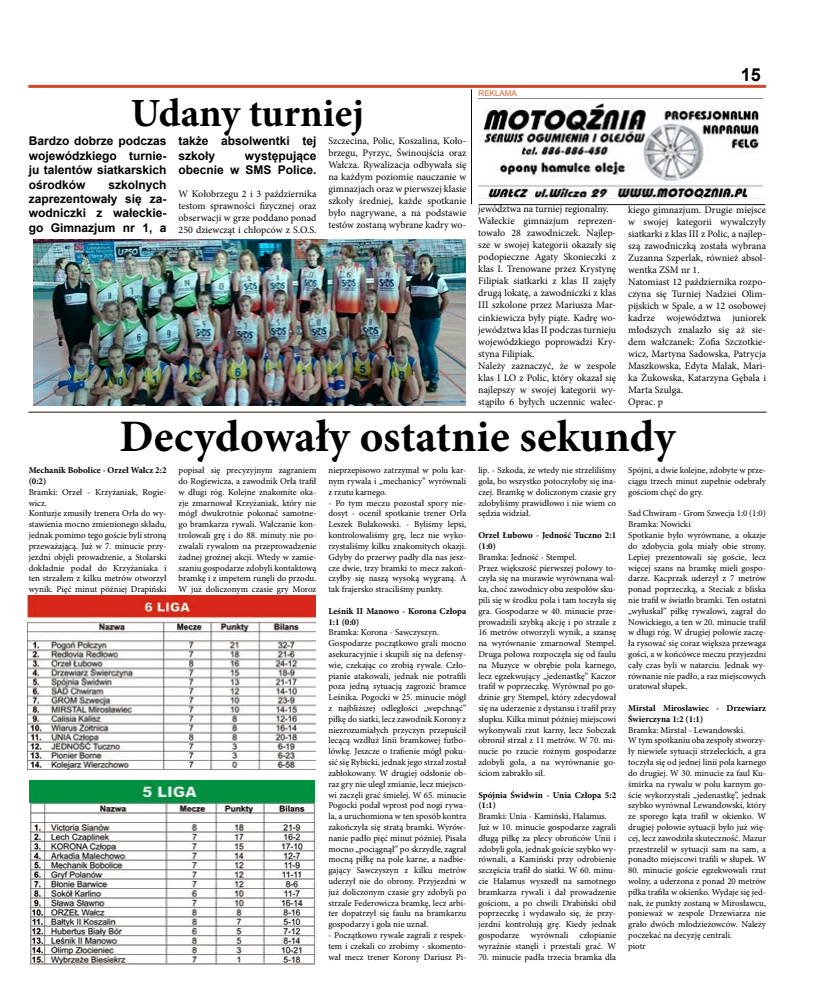
<style>
.page{position:relative;width:820px;height:993px;background:#fff}
.page>*{position:absolute;margin:0;border:0;box-sizing:border-box;transform-origin:0 0}
.t1{font:700 45px "Minion Pro";color:#000}
.t2{font:700 40px "Minion Pro";color:#000}
.t3{font:700 18px "Arial";color:#000}
.t4{font:700 12px/14.4px "Arial";color:#000;text-align:justify}
.t5{font:10px/12px "Minion Pro";color:#000;text-align:justify}
.t6{font:9px/10.8px "Minion Pro";color:#000}
.t7{font:700 9px/10.8px "Minion Pro";color:#000}
.t8{font:8px "Arial";color:#d36130}
</style>
<div class="page">
<hr style="left:28px;top:85px;width:737px;height:3px;background:#d0472f">
<img style="left:478px;top:99px;width:284px;height:100px">
<hr style="left:478px;top:204px;width:286px;height:1px;background:#1f0c03">
<hr style="left:28px;top:411px;width:738px;height:1px;background:#1f0c03">
<hr style="left:471px;top:89px;width:1px;height:115px;background:#1a0300">
<img style="left:29px;top:780px;width:287px;height:184px">
<img style="left:28px;top:595px;width:287px;height:174px">
<img style="left:33px;top:239px;width:432px;height:166px">
<h2 class="t2" style="left:131px;top:84px;width:234px">Udany turniej</h2>
<h3 class="t4" style="left:29px;top:134px;width:139px">Bardzo dobrze podczas wojewódzkiego turnie&shy;ju talentów siatkarskich ośrodków</h3>
<h3 class="t4" style="left:178px;top:134px;width:139px">także absolwentki tej szkoły</h3>
<p class="t5" style="left:328px;top:135px;width:139px">Szczecina, Polic, Koszalina, Koło&shy;brzegu, Pyrzyc, Świnoujścia oraz Wałcza. Rywalizacja odbywała się na każdym poziomie nauczanie w gimnazjach oraz w pierwszej klasie szkoły średniej, każde spotkanie było nagrywane, a na podstawie testów zostaną wybrane kadry wo-</p>
<h3 class="t4" style="left:178px;top:149px;width:139px;text-align:right">występujące<br>obecnie w SMS Police.</h3>
<p class="t5" style="left:178px;top:188px;width:139px">W Kołobrzegu 2 i 3 października testom sprawności fizycznej oraz obserwacji w grze poddano ponad 250 dziewcząt i chłopców z S.O.S.</p>
<h3 class="t4" style="left:29px;top:177px;width:139px;text-indent:80px">szkolnych zaprezentowały się za&shy;wodniczki z wałeckie&shy;go Gimnazjum nr 1, a</h3>
<p class="t8" style="left:478px;top:88px;width:40px">REKLAMA</p>
<h3 class="t3" style="left:740px;top:63px;width:22px">15</h3>
<p class="t5" style="left:478px;top:203px;width:139px;text-align:left">jewództwa na turniej regionalny.<br>Wałeckie gimnazjum reprezen&shy;towało 28 zawodniczek. Najlep&shy;sze w swojej kategorii okazały się podopieczne Agaty Skonieczki z klas I. Trenowane przez Krystynę<br>Filipiak siatkarki z klas II zajęły drugą lokatę, a zawodniczki z klas<br>III szkolone przez Mariusza Mar&shy;cinkiewicza były piąte. Kadrę wo&shy;jewództwa klas II podczas turnieju wojewódzkiego poprowadzi Kry&shy;styna Filipiak.<br>Należy zaznaczyć, że w zespole klas I LO z Polic, który okazał się najlepszy w swojej kategorii wy&shy;stąpiło 6 byłych uczennic wałec-</p>
<p class="t5" style="left:628px;top:204px;width:139px;text-align:left">kiego gimnazjum. Drugie miejsce w swojej kategorii wywalczyły siatkarki z klas III z Polic, a najlep&shy;szą zawodniczką została wybrana<br>Zuzanna Szperlak, również absol&shy;wentka ZSM nr 1.<br>Natomiast 12 października rozpo&shy;czyna się Turniej Nadziei Olim&shy;pijskich w Spale, a w 12 osobowej kadrze województwa juniorek młodszych znalazło się aż sie&shy;dem wałczanek: Zofia Szczotkie&shy;wicz, Martyna Sadowska, Patrycja<br>Maszkowska, Edyta Malak, Mari&shy;ka Żukowska, Katarzyna Gębala i<br>Marta Szulga.<br>Oprac. p</p>
<h1 class="t1" style="left:119px;top:405px;width:557px">Decydowały ostatnie sekundy</h1>
<p class="t7" style="left:29px;top:464px;width:139px">Mechanik Bobolice - Orzeł Wałcz 2:2 (0:2)</p>
<p class="t6" style="left:29px;top:486px;width:139px">Bramki: Orzeł - Krzyżaniak, Rogie&shy;wicz.<br>Kontuzje zmusiły trenera Orła do wy&shy;stawienia mocno zmienionego składu, jednak pomimo tego goście byli stroną przeważającą. Już w 7. minucie przy&shy;jezdni objęli prowadzenie, a Stolarski dokładnie podał do Krzyżaniaka i ten strzałem z kilku metrów otworzył wynik. Pięć minut później Drapiński</p>
<p class="t6" style="left:178px;top:465px;width:139px;text-align:justify">popisał się precyzyjnym zagraniem do Rogiewicza, a zawodnik Orła trafił w długi róg. Kolejne znakomite oka&shy;zje zmarnował Krzyżaniak, który nie mógł dwukrotnie pokonać samotne&shy;go bramkarza rywali. Wałczanie kon&shy;trolowali grę i do 88. minuty nie po&shy;zwalali rywalom na przeprowadzenie żadnej groźnej akcji. Wtedy w zamie&shy;szaniu gospodarze zdobyli kontaktową bramkę i z impetem runęli do przodu.<br>W już doliczonym czasie gry Moroz</p>
<p class="t6" style="left:328px;top:465px;width:139px;text-align:justify">nieprzepisowo zatrzymał w polu kar&shy;nym rywala i „mechanicy” wyrównali z rzutu karnego.</p>
<p class="t6" style="left:478px;top:465px;width:139px;text-align:justify">lip. - Szkoda, że wtedy nie strzeliliśmy gola, bo wszystko potoczyłoby się ina&shy;czej. Bramkę w doliczonym czasie gry zdobyliśmy prawidłowo i nie wiem co sędzia widział.</p>
<p class="t7" style="left:478px;top:529px;width:139px">Orzeł Łubowo - Jedność Tuczno 2:1 (1:0)</p>
<p class="t6" style="left:478px;top:551px;width:139px">Bramka: Jedność - Stempel.<br>Przez większość pierwszej połowy to&shy;czyła się na murawie wyrównana wal&shy;ka, choć zawodnicy obu zespołów sku&shy;pili się w środku pola i tam toczyła się gra. Gospodarze w 40. minucie prze&shy;prowadzili szybką akcję i po strzale z 16 metrów otworzyli wynik, a szansę na wyrównanie zmarnował Stempel.<br>Druga połowa rozpoczęła się od faulu na Muzyce w obrębie pola karnego, lecz egzekwujący „jedenastkę” Kaczor trafił w poprzeczkę. Wyrównał po go&shy;dzinie gry Stempel, który zdecydował się na uderzenie z dystansu i trafił przy słupku. Kilka minut później miejscowi wykonywali rzut karny, lecz Sobczak obronił strzał z 11 metrów. W 70. mi&shy;nucie po rzucie rożnym gospodarze zdobyli gola, a na wyrównanie go&shy;ściom zabrakło sił.</p>
<p class="t7" style="left:478px;top:788px;width:139px">Spójnia Świdwin - Unia Człopa 5:2 (1:1)</p>
<p class="t6" style="left:478px;top:810px;width:139px">Bramki: Unia - Kamiński, Halamus.<br>Już w 10. minucie gospodarze zagrali długą piłkę za plecy obrońców Unii i zdobyli gola, jednak goście szybko wy&shy;równali, a Kamiński przy odrobienie szczęścia trafił do siatki. W 60. minu&shy;cie Halamus wyszedł na samotnego bramkarza rywali i dał prowadzenie gościom, a po chwili Drabiński obił poprzeczkę i wydawało się, że przy&shy;jezdni kontrolują grę. Kiedy jednak gospodarze wyrównali człopianie wyraźnie stanęli i przestali grać. W</p>
<p class="t6" style="left:478px;top:951px;width:139px">70. minucie padła trzecia bramka dla</p>
<p class="t6" style="left:628px;top:465px;width:139px;text-align:justify">Spójni, a dwie kolejne, zdobyte w prze&shy;ciągu trzech minut zupełnie odebrały gościom chęć do gry.</p>
<p class="t6" style="left:628px;top:508px;width:139px">Sad Chwiram - Grom Szwecja 1:0 (1:0)<br>Bramka: Nowicki<br>Spotkanie było wyrównane, a okazje do zdobycia gola miały obie strony.<br>Lepiej prezentowali się goście, lecz więcej szans na bramkę mieli gospo&shy;darze. Kacprzak uderzył z 7 metrów ponad poprzeczką, a Steciak z bliska nie trafił w światło bramki. Ten ostatni „wyłuskał” piłkę rywalowi, zagrał do Nowickiego, a ten w 20. minucie trafił w długi róg. W drugiej połowie zaczę&shy;ła rysować się coraz większa przewaga gości, a w końcówce meczu przyjezdni cały czas byli w natarciu. Jednak wy&shy;równanie nie padło, a raz miejscowych uratował słupek.</p>
<p class="t7" style="left:628px;top:702px;width:139px">Mirstal Mirosławiec - Drzewiarz<br>Świerczyna 1:2 (1:1)</p>
<p class="t6" style="left:628px;top:724px;width:139px">Bramka: Mirstal - Lewandowski.<br>W tym spotkaniu oba zespoły stworzy&shy;ły niewiele sytuacji strzeleckich, a gra toczyła się od jednej linii pola karnego do drugiej. W 30. minucie za faul Ku&shy;śmirka na rywalu w polu karnym go&shy;ście wykorzystali „jedenastkę”, jednak szybko wyrównał Lewandowski, który ze sporego kąta trafił w okienko. W drugiej połowie sytuacji było już wię&shy;cej, lecz zawodziła skuteczność. Mazur przestrzelił w sytuacji sam na sam, a ponadto miejscowi trafili w słupek. W</p>
<p class="t6" style="left:628px;top:864px;width:139px">80. minucie goście egzekwowali rzut wolny, a uderzona z ponad 20 metrów piłka trafiła w okienko. Wydaje się jed&shy;nak, że punkty zostaną w Mirosławcu, ponieważ w zespole Drzewiarza nie grało dwóch młodzieżowców. Należy poczekać na decyzję centrali.<br>piotr</p>
<p class="t6" style="left:328px;top:497px;width:139px;text-align:justify">- Po tym meczu pozostał spory nie&shy;dosyt - ocenił spotkanie trener Orła Leszek Bułakowski. - Byliśmy lepsi, kontrolowaliśmy grę, lecz nie wyko&shy;rzystaliśmy kilku znakomitych okazji.<br>Gdyby do przerwy padły dla nas jesz&shy;cze dwie, trzy bramki to mecz zakoń&shy;czyłby się naszą wysoką wygraną. A tak frajersko straciliśmy punkty.</p>
<p class="t7" style="left:328px;top:605px;width:139px">Leśnik II Manowo - Korona Człopa<br>1:1 (0:0)</p>
<p class="t6" style="left:328px;top:627px;width:139px">Bramka: Korona - Sawczyszyn.<br>Gospodarze początkowo grali mocno asekuracyjnie i skupili się na defensy&shy;wie, czekając co zrobią rywale. Czło&shy;pianie atakowali, jednak nie potrafili poza jedną sytuacją zagrozić bramce Leśnika. Pogocki w 25. minucie mógł z najbliższej odległości „wepchnąć” piłkę do siatki, lecz zawodnik Korony z niezrozumiałych przyczyn przepuścił lecącą wzdłuż linii bramkowej futbo&shy;lówkę. Jeszcze o trafienie mógł poku&shy;sić się Rybicki, jednak jego strzał został zablokowany. W drugiej odsłonie ob&shy;raz gry nie uległ zmianie, lecz miejsco&shy;wi zaczęli grać śmielej. W 65. minucie Pogocki podał wprost pod nogi rywa&shy;la, a uruchomiona w ten sposób kontra zakończyła się stratą bramki. Wyrów&shy;nanie padło pięć minut później. Pisała mocno „pociągnął” po skrzydle, zagrał mocną piłkę na pole karne, a nadbie&shy;gający Sawczyszyn z kilku metrów uderzył nie do obrony. Przyjezdni w już doliczonym czasie gry zdobyli po strzale Federowicza bramkę, lecz arbi&shy;ter dopatrzył się faulu na bramkarzu gospodarzy i gola nie uznał.</p>
<p class="t6" style="left:328px;top:929px;width:139px;text-align:justify">- Początkowo rywale zagrali z respek&shy;tem i czekali co zrobimy - skomento&shy;wał mecz trener Korony Dariusz Pi-</p>
</div>
